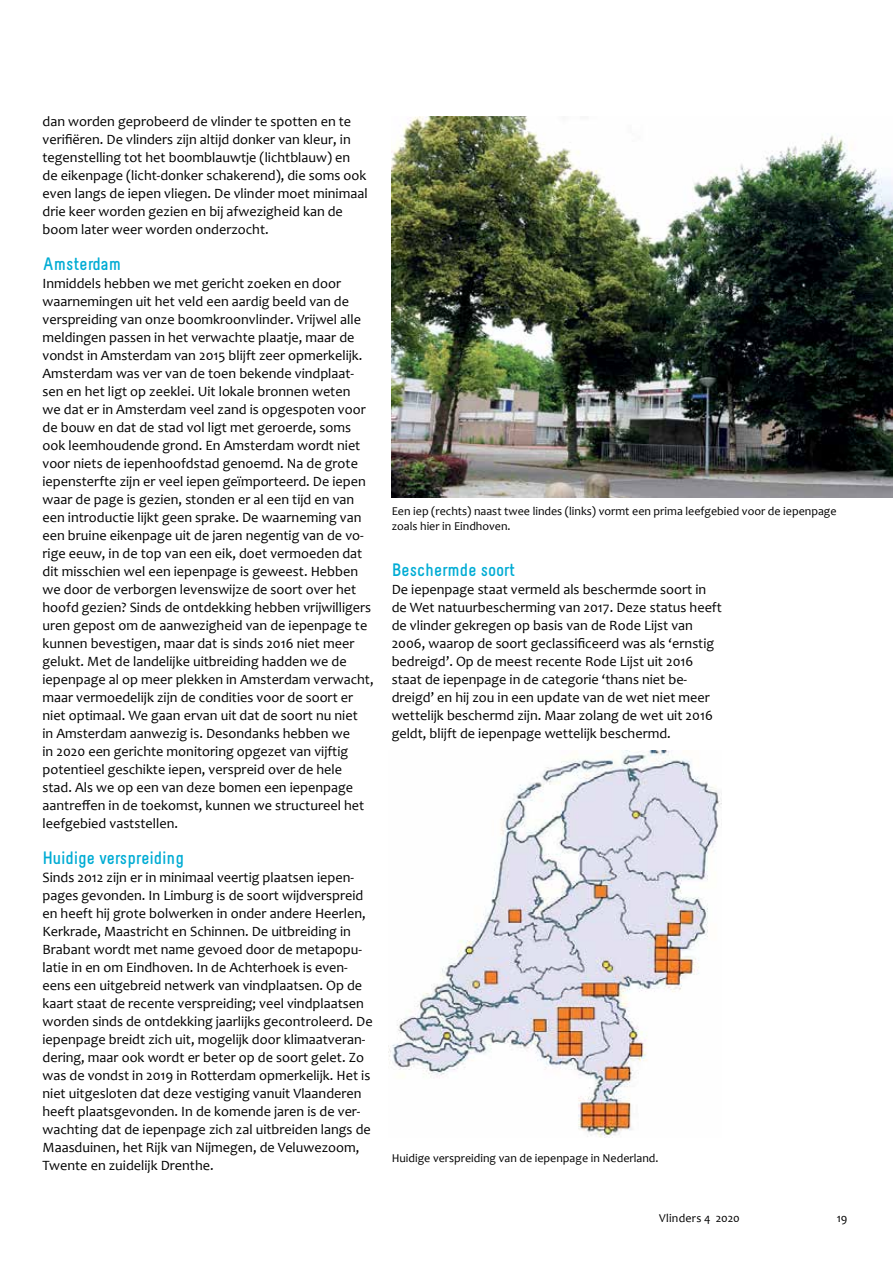
<style>
.page{position:relative;width:893px;height:1263px;background:#fff}
.page>*{position:absolute;margin:0;border:0;box-sizing:border-box;transform-origin:0 0}
.t1{font:700 18px "Melbourne";color:#00acd4}
.t2{font:14.25px/18px "Candara";color:#000}
.t3{font:12px/15px "Candara";color:#000}
</style>
<div class="page">
<img style="left:392px;top:116px;width:501px;height:381px">
<img style="left:388px;top:750px;width:333px;height:387px">
<p class="t2" style="left:43px;top:112px;width:327px">dan worden geprobeerd de vlinder te spotten en te verifiëren. De vlinders zijn altijd donker van kleur, in tegenstelling tot het boomblauwtje (lichtblauw) en de eikenpage (licht-donker schakerend), die soms ook even langs de iepen vliegen. De vlinder moet minimaal drie keer worden gezien en bij afwezigheid kan de boom later weer worden onderzocht.</p>
<p class="t1" style="left:43px;top:253px;width:80px">Amsterdam</p>
<p class="t2" style="left:43px;top:274px;width:333px">Inmiddels hebben we met gericht zoeken en door waarnemingen uit het veld een aardig beeld van de verspreiding van onze boomkroonvlinder. Vrijwel alle meldingen passen in het verwachte plaatje, maar de vondst in Amsterdam van 2015 blijft zeer opmerkelijk.<br>Amsterdam was ver van de toen bekende vindplaat&shy;sen en het ligt op zeeklei. Uit lokale bronnen weten<br>we dat er in Amsterdam veel zand is opgespoten voor de bouw en dat de stad vol ligt met geroerde, soms ook leemhoudende grond. En Amsterdam wordt niet voor niets de iepenhoofdstad genoemd. Na de grote iepensterfte zijn er veel iepen geïmporteerd. De iepen waar de page is gezien, stonden er al een tijd en van een introductie lijkt geen sprake. De waarneming van een bruine eikenpage uit de jaren negentig van de vo&shy;rige eeuw, in de top van een eik, doet vermoeden dat dit misschien wel een iepenpage is geweest. Hebben we door de verborgen levenswijze de soort over het hoofd gezien? Sinds de ontdekking hebben vrijwilligers uren gepost om de aanwezigheid van de iepenpage te kunnen bevestigen, maar dat is sinds 2016 niet meer gelukt. Met de landelijke uitbreiding hadden we de iepenpage al op meer plekken in Amsterdam verwacht, maar vermoedelijk zijn de condities voor de soort er niet optimaal. We gaan ervan uit dat de soort nu niet<br>in Amsterdam aanwezig is. Desondanks hebben we<br>in 2020 een gerichte monitoring opgezet van vijftig potentieel geschikte iepen, verspreid over de hele stad. Als we op een van deze bomen een iepenpage aantreffen in de toekomst, kunnen we structureel het leefgebied vaststellen.</p>
<p class="t1" style="left:43px;top:847px;width:143px">Huidige verspreiding</p>
<p class="t2" style="left:43px;top:868px;width:332px">Sinds 2012 zijn er in minimaal veertig plaatsen iepen&shy;pages gevonden. In Limburg is de soort wijdverspreid en heeft hij grote bolwerken in onder andere Heerlen, Kerkrade, Maastricht en Schinnen. De uitbreiding in Brabant wordt met name gevoed door de metapopu&shy;latie in en om Eindhoven. In de Achterhoek is even&shy;eens een uitgebreid netwerk van vindplaatsen. Op de kaart staat de recente verspreiding; veel vindplaatsen worden sinds de ontdekking jaarlijks gecontroleerd. De iepenpage breidt zich uit, mogelijk door klimaatveran&shy;dering, maar ook wordt er beter op de soort gelet. Zo was de vondst in 2019 in Rotterdam opmerkelijk. Het is niet uitgesloten dat deze vestiging vanuit Vlaanderen heeft plaatsgevonden. In de komende jaren is de ver&shy;wachting dat de iepenpage zich zal uitbreiden langs de Maasduinen, het Rijk van Nijmegen, de Veluwezoom, Twente en zuidelijk Drenthe.</p>
<p class="t3" style="left:392px;top:503px;width:446px">Een iep (rechts) naast twee lindes (links) vormt een prima leefgebied voor de iepenpage zoals hier in Eindhoven.</p>
<p class="t1" style="left:392px;top:559px;width:125px">Beschermde soort</p>
<p class="t2" style="left:392px;top:580px;width:332px">De iepenpage staat vermeld als beschermde soort in de Wet natuurbescherming van 2017. Deze status heeft de vlinder gekregen op basis van de Rode Lijst van 2006, waarop de soort geclassificeerd was als ‘ernstig bedreigd’. Op de meest recente Rode Lijst uit 2016 staat de iepenpage in de categorie ‘thans niet be&shy;dreigd’ en hij zou in een update van de wet niet meer wettelijk beschermd zijn. Maar zolang de wet uit 2016 geldt, blijft de iepenpage wettelijk beschermd.</p>
<p class="t3" style="left:392px;top:1150px;width:268px">Huidige verspreiding van de iepenpage in Nederland.</p>
<p class="t3" style="left:659px;top:1210px;width:82px">Vlinders 4 2020</p>
<p class="t3" style="left:837px;top:1210px;width:12px">19</p>
</div>
